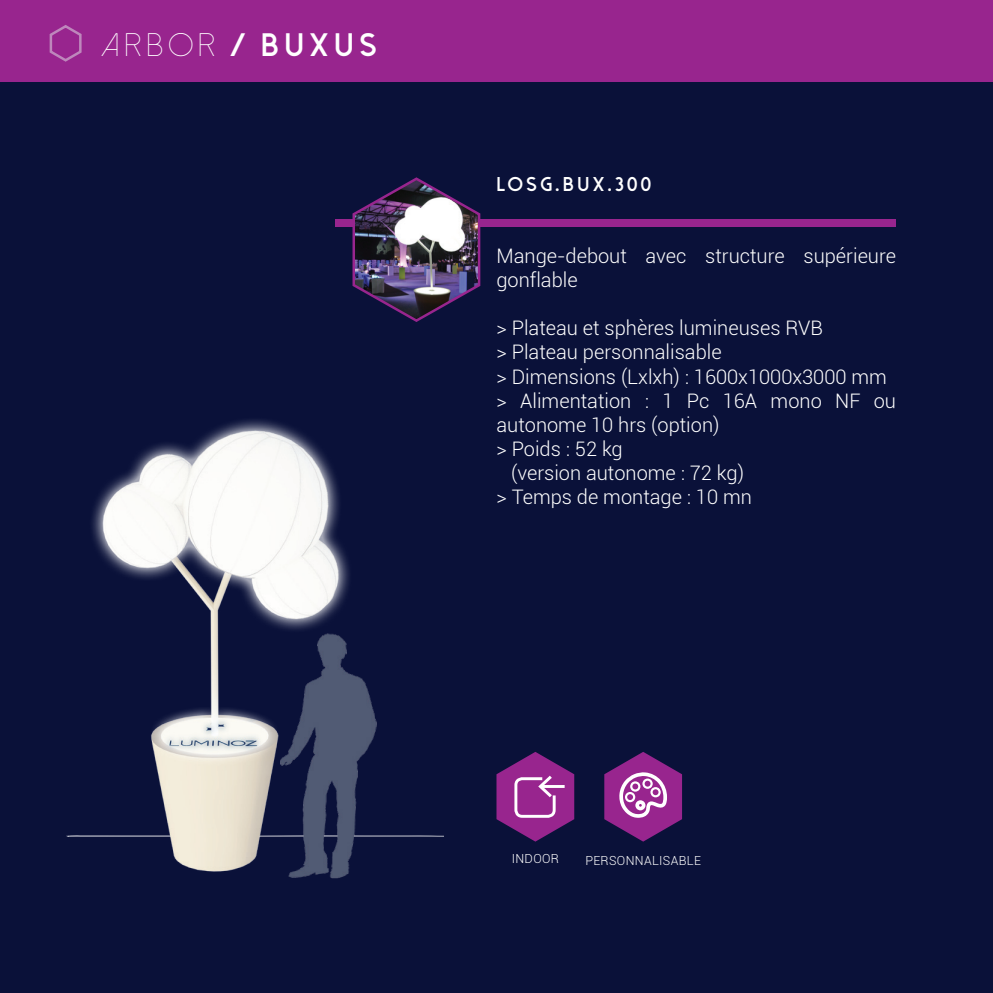
<style>
.page{position:relative;width:993px;height:993px;background:#fff}
.page>*{position:absolute;margin:0;border:0;box-sizing:border-box;transform-origin:0 0}
.t1{font:800 32.5px "Dolce Vita";letter-spacing:.175em;color:#fff}
.t2{font:300 20px/24px "Roboto";color:#fff}
.t3{font:800 20px "Dolce Vita";letter-spacing:.175em;color:#fff}
.t4{font:300 12.5px "Roboto";letter-spacing:.025em;color:#fff}
.s1{font-weight:300}
</style>
<div class="page">
<div style="left:0;top:81px;width:992px;height:911px;background:#0a1139"></div>
<svg style="left:65px;top:834px;width:379px;height:3px"></svg>
<div style="left:0;top:0;width:992px;height:81px;background:#98258e"></div>
<div style="left:335px;top:220px;width:560px;height:7px;background:#98258e"></div>
<svg style="left:49px;top:25px;width:33px;height:37px"></svg>
<svg style="left:496px;top:751px;width:78px;height:90px;background:#7a2e80"></svg>
<img style="left:350px;top:176px;width:131px;height:147px">
<img style="left:78px;top:355px;width:308px;height:528px">
<svg style="left:604px;top:751px;width:77px;height:90px;background:#803985"></svg>
<h1 class="t1" style="left:101px;top:29px;width:277px"><span class="s1">ARBOR</span> / BUXUS</h1>
<p class="t3" style="left:496px;top:174px;width:156px">LOSG.bux.300</p>
<p class="t2" style="left:496px;top:243px;width:401px">Mange-debout avec structure supérieure gonflable</p>
<p class="t2" style="left:496px;top:315px;width:328px">&gt; Plateau et sphères lumineuses RVB</p>
<p class="t2" style="left:496px;top:339px;width:226px">&gt; Plateau personnalisable</p>
<p class="t2" style="left:496px;top:363px;width:392px">&gt; Dimensions (Lxlxh) : 1600x1000x3000 mm</p>
<p class="t2" style="left:496px;top:387px;width:401px">&gt; Alimentation : 1 Pc 16A mono NF ou</p>
<p class="t2" style="left:496px;top:411px;width:224px">autonome 10 hrs (option)</p>
<p class="t2" style="left:496px;top:435px;width:128px">&gt; Poids : 52 kg</p>
<p class="t2" style="left:511px;top:459px;width:234px">(version autonome : 72 kg)</p>
<p class="t2" style="left:496px;top:483px;width:257px">&gt; Temps de montage : 10 mn</p>
<p class="t4" style="left:511px;top:849px;width:45px">indoor</p>
<p class="t4" style="left:585px;top:851px;width:50px">personnal</p>
<p class="t4" style="left:659px;top:851px;width:20px">isabl</p>
<p class="t4" style="left:693px;top:851px;width:8px">e</p>
</div>
